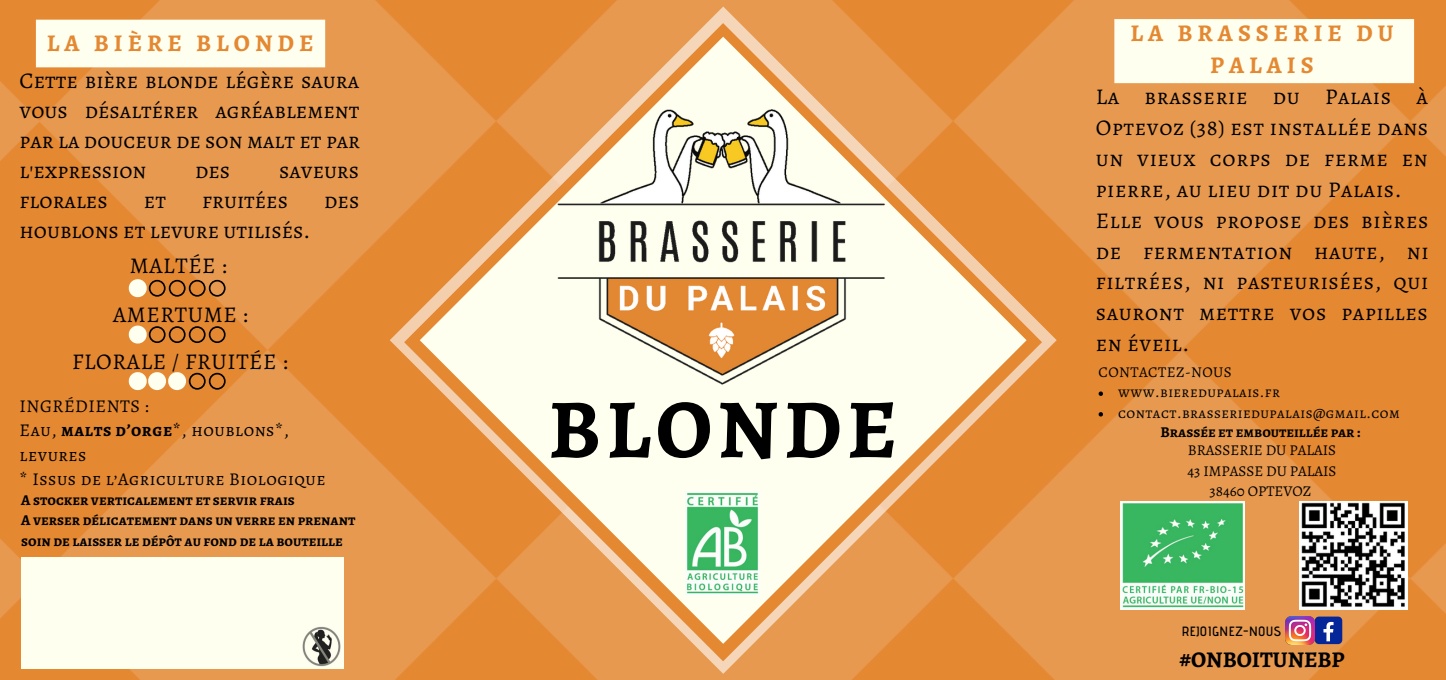
<style>
.page{position:relative;width:1446px;height:680px;background:#fff}
.page>*{position:absolute;margin:0;border:0;box-sizing:border-box;transform-origin:0 0}
.t1{font:700 84px "Alegreya SC";letter-spacing:.06em;color:#000}
.t2{font:700 24px/31.8px "Alegreya SC";letter-spacing:.21em;color:#e48832;text-align:center}
.t3{font:22.5px/30.9px "Alegreya SC";letter-spacing:.03em;color:#000;text-align:justify}
.t4{font:22.5px "Alegreya SC";color:#000}
.t5{font:700 22.5px "Alegreya SC";color:#000}
.t6{font:18px/24.6px "Alegreya SC";letter-spacing:.03em;color:#000}
.t7{font:700 15px/20.4px "Alegreya SC";color:#000}
.t8{font:15px/20.7px "Alegreya SC";letter-spacing:.03em;color:#000}
.t9{font:15px/20.1px "Alegreya SC";color:#000;text-align:center}
.t10{font:600 13.5px "Advent Pro";letter-spacing:.03em;color:#000}
.s1{font-weight:700}
</style>
<div class="page">
<img style="left:0;top:0;width:1446px;height:679px">
<svg style="left:390px;top:7px;width:667px;height:666px;background:#e59243"></svg>
<svg style="left:404px;top:23px;width:638px;height:638px;background:#e69345"></svg>
<svg style="left:420px;top:37px;width:606px;height:606px"></svg>
<div style="left:1114px;top:19px;width:300px;height:64px;background:#fffff0"></div>
<svg style="left:129px;top:279px;width:97px;height:18px;background:#be8348"></svg>
<div style="left:21px;top:557px;width:322px;height:111px;background:#fffff0"></div>
<img style="left:1120px;top:501px;width:124px;height:108px">
<img style="left:685px;top:491px;width:74px;height:104px">
<div style="left:1315px;top:616px;width:27px;height:28px;background:#042698;border-radius:4px"></div>
<svg style="left:1323px;top:621px;width:10px;height:20px"></svg>
<img style="left:1286px;top:616px;width:28px;height:28px">
<img style="left:491px;top:107px;width:452px;height:281px">
<div style="left:36px;top:20px;width:289px;height:47px;background:#fffff0"></div>
<img style="left:302px;top:626px;width:38px;height:40px">
<img style="left:1300px;top:501px;width:108px;height:108px">
<svg style="left:1098px;top:391px;width:5px;height:5px"></svg>
<svg style="left:1098px;top:412px;width:5px;height:4px"></svg>
<svg style="left:129px;top:325px;width:97px;height:18px;background:#be8044"></svg>
<svg style="left:129px;top:372px;width:97px;height:18px"></svg>
<p class="t2" style="left:47px;top:27px;width:268px">LA BIÈRE BLONDE</p>
<p class="t3" style="left:20px;top:65px;width:342px;line-height:30px">Cette bière blonde légère saura vous désaltérer agréablement par la douceur de son malt et par l'expression</p>
<p class="t3" style="left:195px;top:155px;width:37px">des</p>
<p class="t4" style="left:279px;top:155px;width:82px">saveurs</p>
<p class="t4" style="left:20px;top:185px;width:90px">florales</p>
<p class="t3" style="left:144px;top:185px;width:24px">et</p>
<p class="t4" style="left:202px;top:185px;width:87px">fruitées</p>
<p class="t3" style="left:324px;top:185px;width:37px">des</p>
<p class="t4" style="left:20px;top:215px;width:292px">houblons et levure utilisés.</p>
<p class="t3" style="left:130px;top:249px;width:98px">MALTÉE :</p>
<p class="t3" style="left:113px;top:299px;width:136px">AMERTUME :</p>
<p class="t3" style="left:72px;top:346px;width:217px">FLORALE / FRUITÉE :</p>
<p class="t2" style="left:1130px;top:17px;width:264px">LA BRASSERIE DU<br>PALAIS</p>
<p class="t3" style="left:1096px;top:81px;width:334px;text-align:left">La brasserie du Palais à<br>Optevoz (38) est installée dans un vieux corps de ferme en pierre, au lieu dit du Palais.<br>Elle vous propose des bières de fermentation haute, ni filtrées, ni pasteurisées, qui sauront mettre vos papilles en éveil.</p>
<p class="t8" style="left:1098px;top:361px;width:135px">CONTACTEZ-NOUS</p>
<p class="t6" style="left:20px;top:393px;width:307px">INGRÉDIENTS :<br>Eau, <span class="s1">malts d’orge</span>*, houblons*, levures<br>* Issus de l’Agriculture Biologique</p>
<p class="t8" style="left:1118px;top:382px;width:283px">www.bieredupalais.fr contact.brasseriedupalais@gmail.com</p>
<h1 class="t1" style="left:548px;top:371px;width:350px">BLONDE</h1>
<p class="t7" style="left:1160px;top:422px;width:202px">Brassée et embouteillée par :</p>
<p class="t9" style="left:1187px;top:440px;width:151px">BRASSERIE DU PALAIS<br>43 IMPASSE DU PALAIS<br>38460 OPTEVOZ</p>
<p class="t7" style="left:21px;top:489px;width:336px">A stocker verticalement et servir frais<br>A verser délicatement dans un verre en prenant soin de laisser le dépôt au fond de la bouteille</p>
<p class="t10" style="left:1182px;top:623px;width:101px">REJOIGNEZ-NOUS</p>
<p class="t5" style="left:1179px;top:644px;width:167px">#ONBOITUNEBP</p>
</div>
